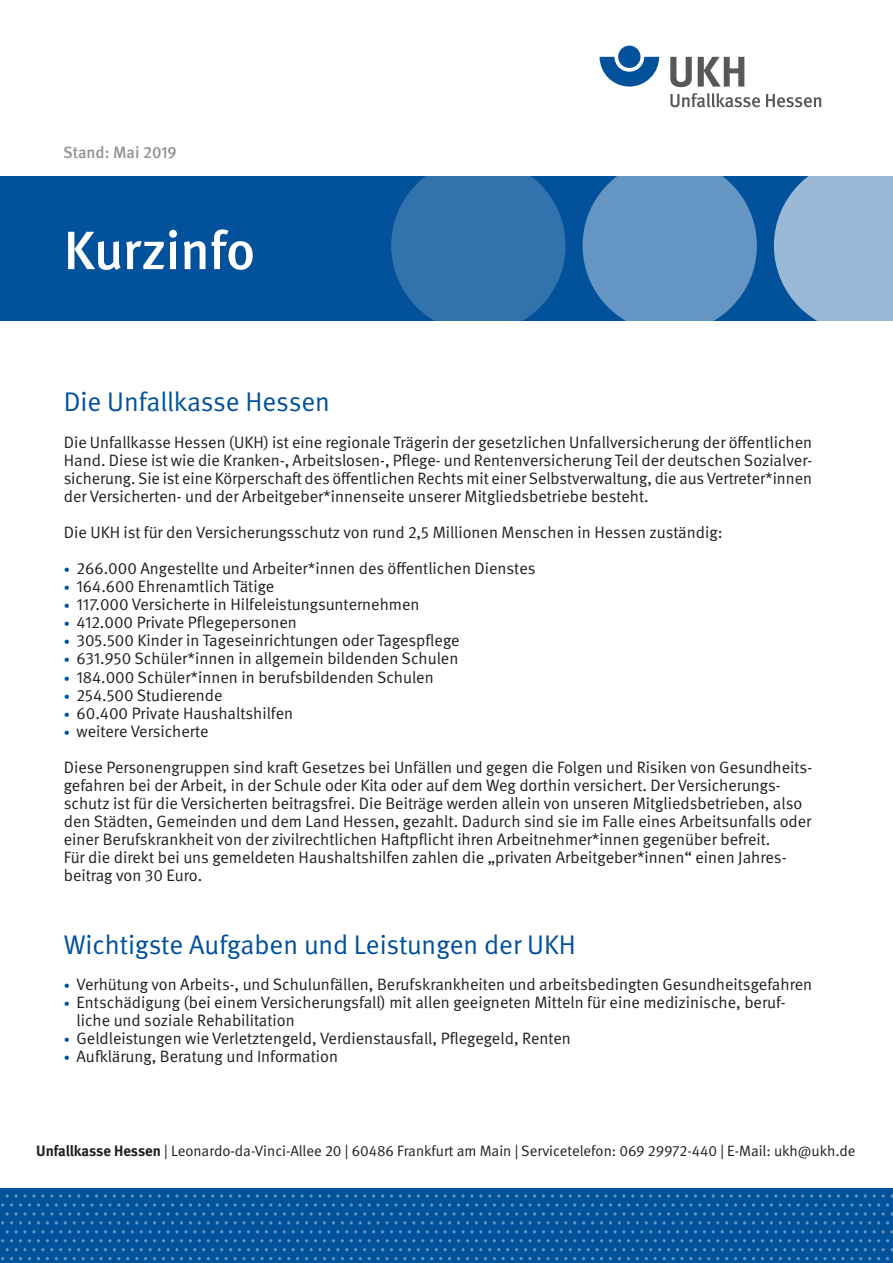
<style>
.page{position:relative;width:893px;height:1263px;background:#fff}
.page>*{position:absolute;margin:0;border:0;box-sizing:border-box;transform-origin:0 0}
.t1{font:500 54px "DGUV Meta";letter-spacing:-.005em;color:#fff}
.t2{font:27px "DGUV Meta";color:#01519b}
.t3{font:16.5px/18px "DGUV Meta";color:#231f20}
.t4{font:500 16.5px "DGUV Meta";color:#939598}
.t5{font:15px "DGUV Meta";color:#231f20}
.s1{font-size:12px;color:#01519b}
.s2{font-weight:700}
</style>
<div class="page">
<div style="left:0;top:1188px;width:893px;height:75px;background:#01519b"></div>
<svg style="left:600px;top:57px;width:59px;height:30px"></svg>
<div style="left:618px;top:46px;width:22px;height:22px;background:#01519b;border-radius:50%"></div>
<svg style="left:670px;top:57px;width:22px;height:30px"></svg>
<svg style="left:698px;top:57px;width:46px;height:30px"></svg>
<svg style="left:670px;top:93px;width:90px;height:14px"></svg>
<svg style="left:766px;top:94px;width:55px;height:13px"></svg>
<div style="left:0;top:176px;width:893px;height:145px;background:#01519b"></div>
<svg style="left:391px;top:158px;width:175px;height:175px;fill:#3273ae"></svg>
<svg style="left:583px;top:158px;width:174px;height:175px;fill:#6595c2"></svg>
<svg style="left:774px;top:176px;width:119px;height:145px"></svg>
<svg style="left:301px;top:1212px;width:38px;height:3px"></svg>
<svg style="left:444px;top:1212px;width:38px;height:3px"></svg>
<svg style="left:587px;top:1212px;width:38px;height:3px"></svg>
<svg style="left:730px;top:1212px;width:38px;height:3px"></svg>
<svg style="left:873px;top:1212px;width:20px;height:3px"></svg>
<svg style="left:301px;top:1230px;width:38px;height:3px"></svg>
<svg style="left:444px;top:1230px;width:38px;height:3px"></svg>
<svg style="left:587px;top:1230px;width:38px;height:3px"></svg>
<svg style="left:730px;top:1230px;width:38px;height:3px"></svg>
<svg style="left:873px;top:1230px;width:20px;height:3px"></svg>
<svg style="left:301px;top:1248px;width:38px;height:3px"></svg>
<svg style="left:444px;top:1248px;width:38px;height:3px"></svg>
<svg style="left:587px;top:1248px;width:38px;height:3px"></svg>
<svg style="left:730px;top:1248px;width:38px;height:3px"></svg>
<svg style="left:873px;top:1248px;width:20px;height:3px"></svg>
<svg style="left:242px;top:1194px;width:120px;height:12px"></svg>
<svg style="left:363px;top:1194px;width:124px;height:12px"></svg>
<svg style="left:488px;top:1194px;width:106px;height:12px"></svg>
<svg style="left:595px;top:1194px;width:120px;height:12px"></svg>
<svg style="left:716px;top:1194px;width:115px;height:12px"></svg>
<svg style="left:832px;top:1194px;width:61px;height:12px"></svg>
<svg style="left:225px;top:1221px;width:38px;height:3px"></svg>
<svg style="left:368px;top:1221px;width:38px;height:3px"></svg>
<svg style="left:511px;top:1221px;width:38px;height:3px"></svg>
<svg style="left:654px;top:1221px;width:38px;height:3px"></svg>
<svg style="left:806px;top:1221px;width:38px;height:3px"></svg>
<svg style="left:225px;top:1239px;width:38px;height:3px"></svg>
<svg style="left:368px;top:1239px;width:38px;height:3px"></svg>
<svg style="left:511px;top:1239px;width:38px;height:3px"></svg>
<svg style="left:654px;top:1239px;width:38px;height:3px"></svg>
<svg style="left:806px;top:1239px;width:38px;height:3px"></svg>
<svg style="left:225px;top:1257px;width:38px;height:3px"></svg>
<svg style="left:368px;top:1257px;width:38px;height:3px"></svg>
<svg style="left:511px;top:1257px;width:38px;height:3px"></svg>
<svg style="left:654px;top:1257px;width:38px;height:3px"></svg>
<svg style="left:806px;top:1257px;width:38px;height:3px"></svg>
<svg style="left:6px;top:1212px;width:38px;height:3px"></svg>
<svg style="left:149px;top:1212px;width:47px;height:3px"></svg>
<svg style="left:6px;top:1230px;width:38px;height:3px"></svg>
<svg style="left:149px;top:1230px;width:47px;height:3px"></svg>
<svg style="left:6px;top:1248px;width:38px;height:3px"></svg>
<svg style="left:149px;top:1248px;width:47px;height:3px"></svg>
<svg style="left:1px;top:1194px;width:124px;height:12px"></svg>
<svg style="left:126px;top:1194px;width:115px;height:12px"></svg>
<svg style="left:82px;top:1221px;width:38px;height:3px"></svg>
<svg style="left:82px;top:1239px;width:38px;height:3px"></svg>
<svg style="left:82px;top:1257px;width:38px;height:3px"></svg>
<p class="t4" style="left:63px;top:143px;width:115px">Stand: Mai 2019</p>
<h1 class="t1" style="left:64px;top:219px;width:193px">Kurzinfo</h1>
<h2 class="t2" style="left:64px;top:386px;width:268px">Die Unfallkasse Hessen</h2>
<p class="t3" style="left:64px;top:433px;width:750px;text-align:justify">Die Unfallkasse Hessen (UKH) ist eine regionale Trägerin der gesetzlichen Unfallversicherung der öffentlichen Hand. Diese ist wie die Kranken-, Arbeitslosen-, Pflege- und Rentenversicherung Teil der deutschen Sozialver&shy;sicherung. Sie ist eine Körperschaft des öffentlichen Rechts mit einer Selbstverwaltung, die aus Vertreter*innen der Versicherten- und der Arbeitgeber*innenseite unserer Mitgliedsbetriebe besteht.</p>
<p class="t3" style="left:64px;top:524px;width:660px">Die UKH ist für den Versicherungsschutz von rund 2,5 Millionen Menschen in Hessen zuständig:</p>
<p class="t3" style="left:64px;top:560px;width:473px"><span class="s1">•</span> 266.000 Angestellte und Arbeiter*innen des öffentlichen Dienstes</p>
<p class="t3" style="left:64px;top:578px;width:212px"><span class="s1">•</span> 164.600 Ehrenamtlich Tätige</p>
<p class="t3" style="left:64px;top:596px;width:357px"><span class="s1">•</span> 117.000 Versicherte in Hilfeleistungsunternehmen</p>
<p class="t3" style="left:64px;top:614px;width:235px"><span class="s1">•</span> 412.000 Private Pflegepersonen</p>
<p class="t3" style="left:64px;top:632px;width:397px"><span class="s1">•</span> 305.500 Kinder in Tageseinrichtungen oder Tagespflege</p>
<p class="t3" style="left:64px;top:650px;width:396px"><span class="s1">•</span> 631.950 Schüler*innen in allgemein bildenden Schulen</p>
<p class="t3" style="left:64px;top:668px;width:371px"><span class="s1">•</span> 184.000 Schüler*innen in berufsbildenden Schulen</p>
<p class="t3" style="left:64px;top:686px;width:160px"><span class="s1">•</span> 254.500 Studierende</p>
<p class="t3" style="left:64px;top:704px;width:231px"><span class="s1">•</span> 60.400 Private Haushaltshilfen</p>
<p class="t3" style="left:64px;top:713px;width:750px;line-height:36.2px"><span class="s1">•</span> weitere Versicherte<br>Diese Personengruppen sind kraft Gesetzes bei Unfällen und gegen die Folgen und Risiken von Gesundheits-</p>
<p class="t3" style="left:64px;top:777px;width:749px">gefahren bei der Arbeit, in der Schule oder Kita oder auf dem Weg dorthin versichert. Der Versicherungs&shy;schutz ist für die Versicherten beitragsfrei. Die Beiträge werden allein von unseren Mitgliedsbetrieben, also den Städten, Gemeinden und dem Land Hessen, gezahlt. Dadurch sind sie im Falle eines Arbeitsunfalls oder einer Berufskrankheit von der zivilrechtlichen Haftpflicht ihren Arbeitnehmer*innen gegenüber befreit.<br>Für die direkt bei uns gemeldeten Haushaltshilfen zahlen die „privaten Arbeitgeber*innen“ einen Jahres&shy;beitrag von 30 Euro.</p>
<h2 class="t2" style="left:64px;top:929px;width:514px">Wichtigste Aufgaben und Leistungen der UKH</h2>
<p class="t3" style="left:64px;top:975px;width:750px"><span class="s1">•</span> Verhütung von Arbeits-, und Schulunfällen, Berufskrankheiten und arbeitsbedingten Gesundheitsgefahren</p>
<p class="t3" style="left:77px;top:993px;width:711px;text-indent:-13px"><span class="s1">•</span> Entschädigung (bei einem Versicherungsfall) mit allen geeigneten Mitteln für eine medizinische, beruf&shy;liche und soziale Rehabilitation</p>
<p class="t3" style="left:64px;top:1030px;width:509px"><span class="s1">•</span> Geldleistungen wie Verletztengeld, Verdienstausfall, Pflegegeld, Renten</p>
<p class="t3" style="left:64px;top:1048px;width:276px"><span class="s1">•</span> Aufklärung, Beratung und Information</p>
<p class="t5" style="left:36px;top:1142px;width:821px"><span class="s2">Unfallkasse Hessen</span> | Leonardo-da-Vinci-Allee 20 | 60486 Frankfurt am Main | Servicetelefon: 069 29972-440 | E-Mail: ukh@ukh.de</p>
</div>
